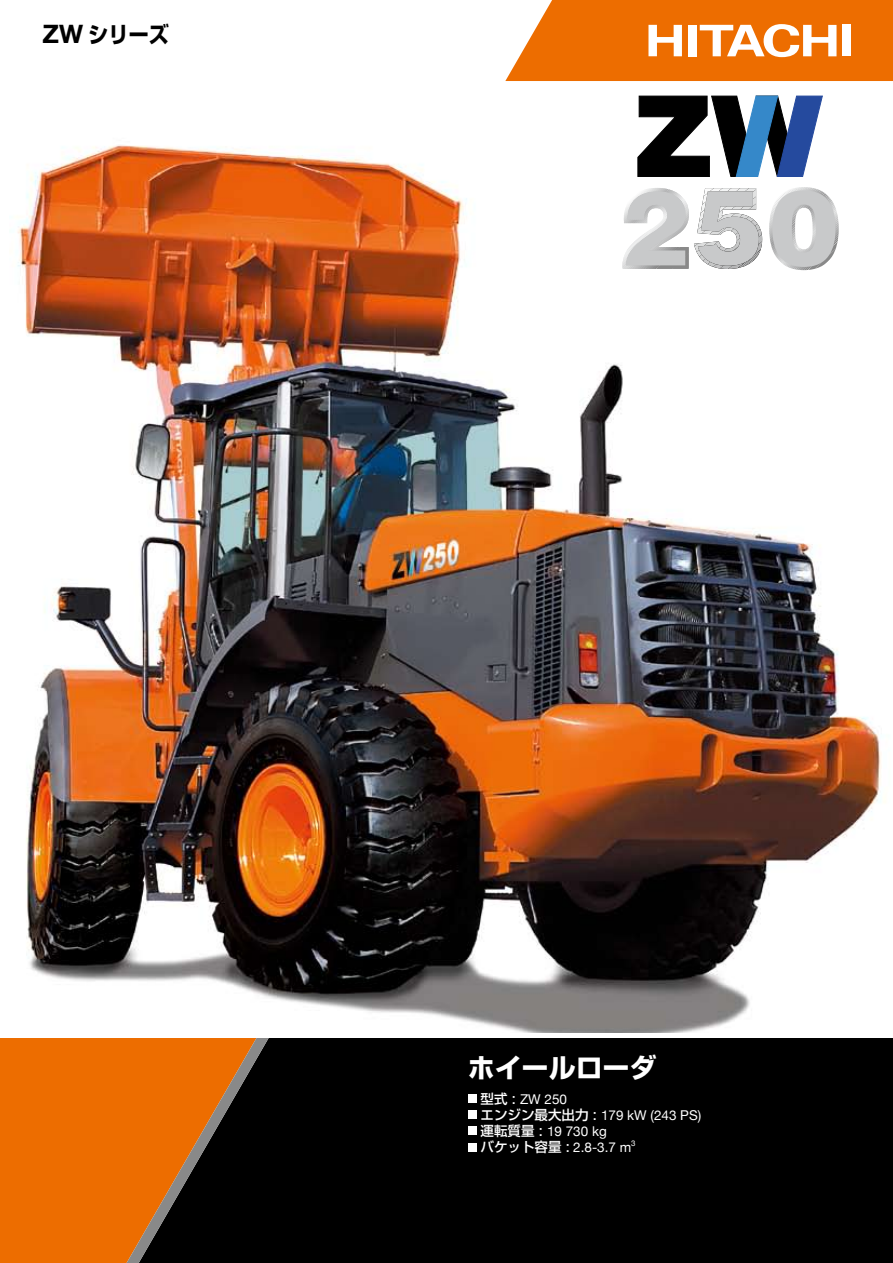
<style>
.page{position:relative;width:893px;height:1263px;background:#fff}
.page>*{position:absolute;margin:0;border:0;box-sizing:border-box;transform-origin:0 0}
.t1{font:700 27px "Shin Go";color:#fff}
.t2{font:700 22.5px "Shin Go";color:#000;scale:.9 1}
.t3{font:13.5px/16.2px "Helvetica Neue";color:#fff}
.t4{font:7.8px "Helvetica Neue";color:#fff}
.s1{font-family:"Helvetica Neue";font-size:25.5px}
.s2{font-family:"Shin Go";font-weight:500}
</style>
<div class="page">
<img style="left:17px;top:95px;width:869px;height:938px">
<svg style="left:769px;top:187px;width:70px;height:83px"></svg>
<svg style="left:622px;top:188px;width:140px;height:81px"></svg>
<svg style="left:638px;top:96px;width:185px;height:81px"></svg>
<div style="left:0;top:1038px;width:119px;height:225px;background:#ed6d00"></div>
<div style="left:269px;top:1038px;width:624px;height:225px;background:#000"></div>
<svg style="left:119px;top:1038px;width:150px;height:225px;background:#7e400b"></svg>
<svg style="left:505px;top:0;width:388px;height:81px"></svg>
<div style="left:468px;top:1094px;width:8px;height:8px;background:#fff"></div>
<div style="left:468px;top:1127px;width:8px;height:8px;background:#fff"></div>
<div style="left:468px;top:1143px;width:8px;height:8px;background:#fff"></div>
<div style="left:468px;top:1110px;width:8px;height:9px;background:#fff"></div>
<h2 class="t2" style="left:43px;top:19px;width:142px"><span class="s1">ZW</span> シリーズ</h2>
<h1 class="t1" style="left:468px;top:1050px;width:190px">ホイールローダ</h1>
<p class="t3" style="left:480px;top:1090px;width:222px"><span class="s2">型式 :</span> ZW 250<br><span class="s2">エンジン最大出力 :</span> 179 kW (243 PS)<span class="s2">運転質量 :</span> 19 730 kg<br><span class="s2">バケット容量 :</span> 2.8-3.7 m</p>
<p class="t4" style="left:631px;top:1138px;width:6px">3</p>
</div>
